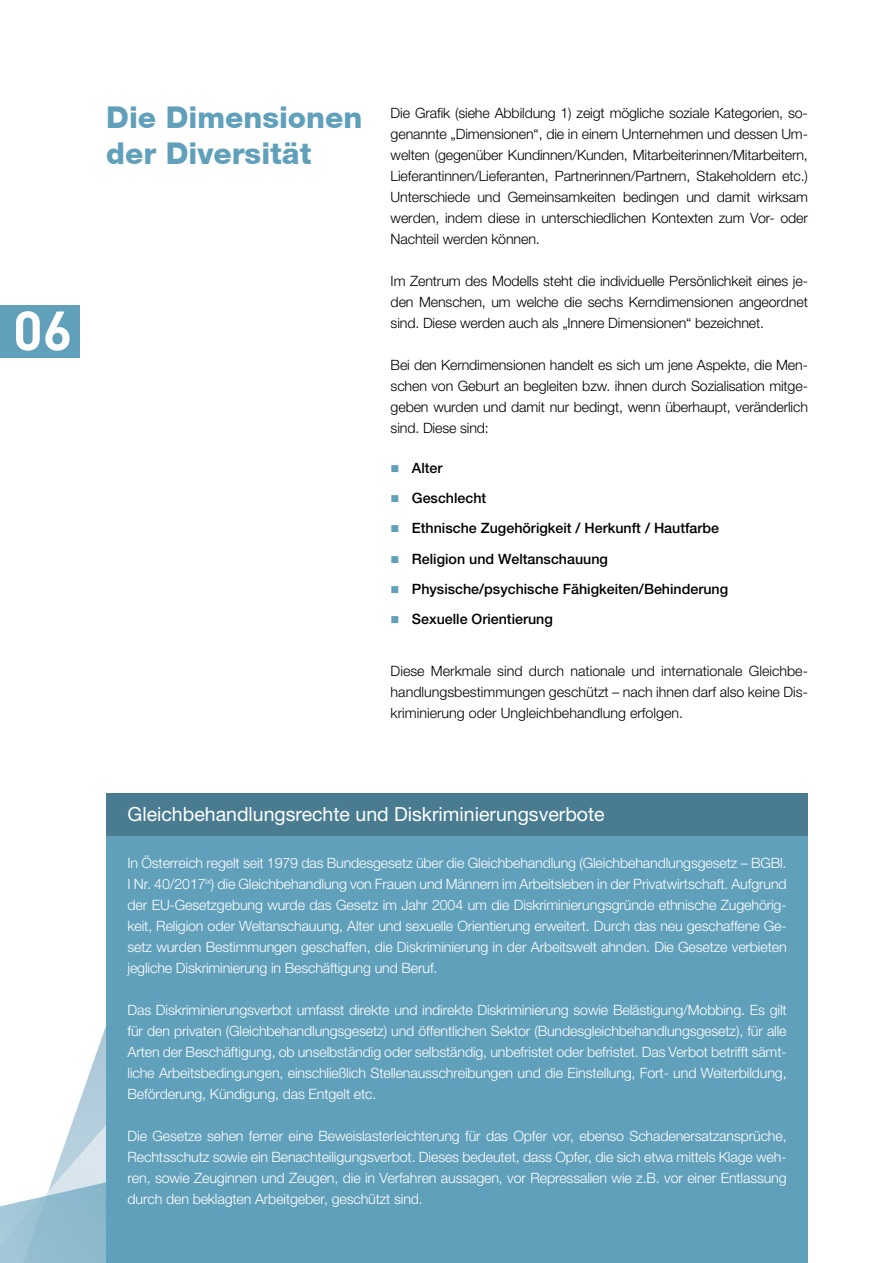
<style>
.page{position:relative;width:893px;height:1263px;background:#fff}
.page>*{position:absolute;margin:0;border:0;box-sizing:border-box;transform-origin:0 0}
.t1{font:700 54.6px "DIN";color:#fff}
.t2{font:800 30px/36px "Helvetica Neue";color:#60a0bb}
.t3{font:19.5px "Helvetica Neue LT Std";color:#fff}
.t4{font:300 14.25px/21px "Helvetica Neue";letter-spacing:-.01em;color:#fff;text-align:justify}
.t5{font:300 14.25px/21px "Helvetica Neue";letter-spacing:-.01em;color:#000;text-align:justify}
.t6{font:500 14.25px/30.2px "Helvetica Neue";color:#000}
</style>
<div class="page">
<svg style="left:74px;top:1026px;width:32px;height:92px"></svg>
<svg style="left:0;top:1118px;width:106px;height:145px"></svg>
<div style="left:0;top:306px;width:79px;height:52px;background:#60a0bb"></div>
<div style="left:106px;top:836px;width:702px;height:427px;background:#60a0bb"></div>
<div style="left:106px;top:793px;width:702px;height:43px;background:#497c91"></div>
<h1 class="t1" style="left:13px;top:295px;width:61px">06</h1>
<h2 class="t2" style="left:106px;top:99px;width:258px">Die Dimensionen der Diversität</h2>
<p class="t5" style="left:391px;top:102px;width:419px">Die Grafik (siehe Abbildung 1) zeigt mögliche soziale Kategorien, so&shy;genannte „Dimensionen“, die in einem Unternehmen und dessen Um&shy;welten (gegenüber Kundinnen/Kunden, Mitarbeiterinnen/Mitarbeitern, Lieferantinnen/Lieferanten, Partnerinnen/Partnern, Stakeholdern etc.)<br>Unterschiede und Gemeinsamkeiten bedingen und damit wirksam werden, indem diese in unterschiedlichen Kontexten zum Vor- oder Nachteil werden können.</p>
<p class="t5" style="left:391px;top:270px;width:419px">Im Zentrum des Modells steht die individuelle Persönlichkeit eines je&shy;den Menschen, um welche die sechs Kerndimensionen angeordnet sind. Diese werden auch als „Innere Dimensionen“ bezeichnet.</p>
<p class="t5" style="left:391px;top:354px;width:419px">Bei den Kerndimensionen handelt es sich um jene Aspekte, die Men&shy;schen von Geburt an begleiten bzw. ihnen durch Sozialisation mitge&shy;geben wurden und damit nur bedingt, wenn überhaupt, veränderlich sind. Diese sind:</p>
<p class="t6" style="left:412px;top:453px;width:318px">Alter<br>Geschlecht<br>Ethnische Zugehörigkeit / Herkunft / Hautfarbe<br>Religion und Weltanschauung<br>Physische/psychische Fähigkeiten/Behinderung<br>Sexuelle Orientierung</p>
<p class="t5" style="left:391px;top:660px;width:419px">Diese Merkmale sind durch nationale und internationale Gleichbe&shy;handlungsbestimmungen geschützt – nach ihnen darf also keine Dis&shy;kriminierung oder Ungleichbehandlung erfolgen.</p>
<h3 class="t3" style="left:128px;top:802px;width:479px">Gleichbehandlungsrechte und Diskriminierungsverbote</h3>
<p class="t4" style="left:128px;top:852px;width:661px">In Österreich regelt seit 1979 das Bundesgesetz über die Gleichbehandlung (Gleichbehandlungsgesetz – BGBl.<br>I Nr. 40/2017<sup>ix</sup>) die Gleichbehandlung von Frauen und Männern im Arbeitsleben in der Privatwirtschaft. Aufgrund der EU-Gesetzgebung wurde das Gesetz im Jahr 2004 um die Diskriminierungsgründe ethnische Zugehörig&shy;keit, Religion oder Weltanschauung, Alter und sexuelle Orientierung erweitert. Durch das neu geschaffene Ge&shy;setz wurden Bestimmungen geschaffen, die Diskriminierung in der Arbeitswelt ahnden. Die Gesetze verbieten jegliche Diskriminierung in Beschäftigung und Beruf.</p>
<p class="t4" style="left:128px;top:999px;width:661px">Das Diskriminierungsverbot umfasst direkte und indirekte Diskriminierung sowie Belästigung/Mobbing. Es gilt für den privaten (Gleichbehandlungsgesetz) und öffentlichen Sektor (Bundesgleichbehandlungsgesetz), für alle Arten der Beschäftigung, ob unselbständig oder selbständig, unbefristet oder befristet. Das Verbot betrifft sämt&shy;liche Arbeitsbedingungen, einschließlich Stellenausschreibungen und die Einstellung, Fort- und Weiterbildung, Beförderung, Kündigung, das Entgelt etc.</p>
<p class="t4" style="left:128px;top:1125px;width:661px">Die Gesetze sehen ferner eine Beweislasterleichterung für das Opfer vor, ebenso Schadenersatzansprüche, Rechtsschutz sowie ein Benachteiligungsverbot. Dieses bedeutet, dass Opfer, die sich etwa mittels Klage weh&shy;ren, sowie Zeuginnen und Zeugen, die in Verfahren aussagen, vor Repressalien wie z.B. vor einer Entlassung durch den beklagten Arbeitgeber, geschützt sind.</p>
</div>
